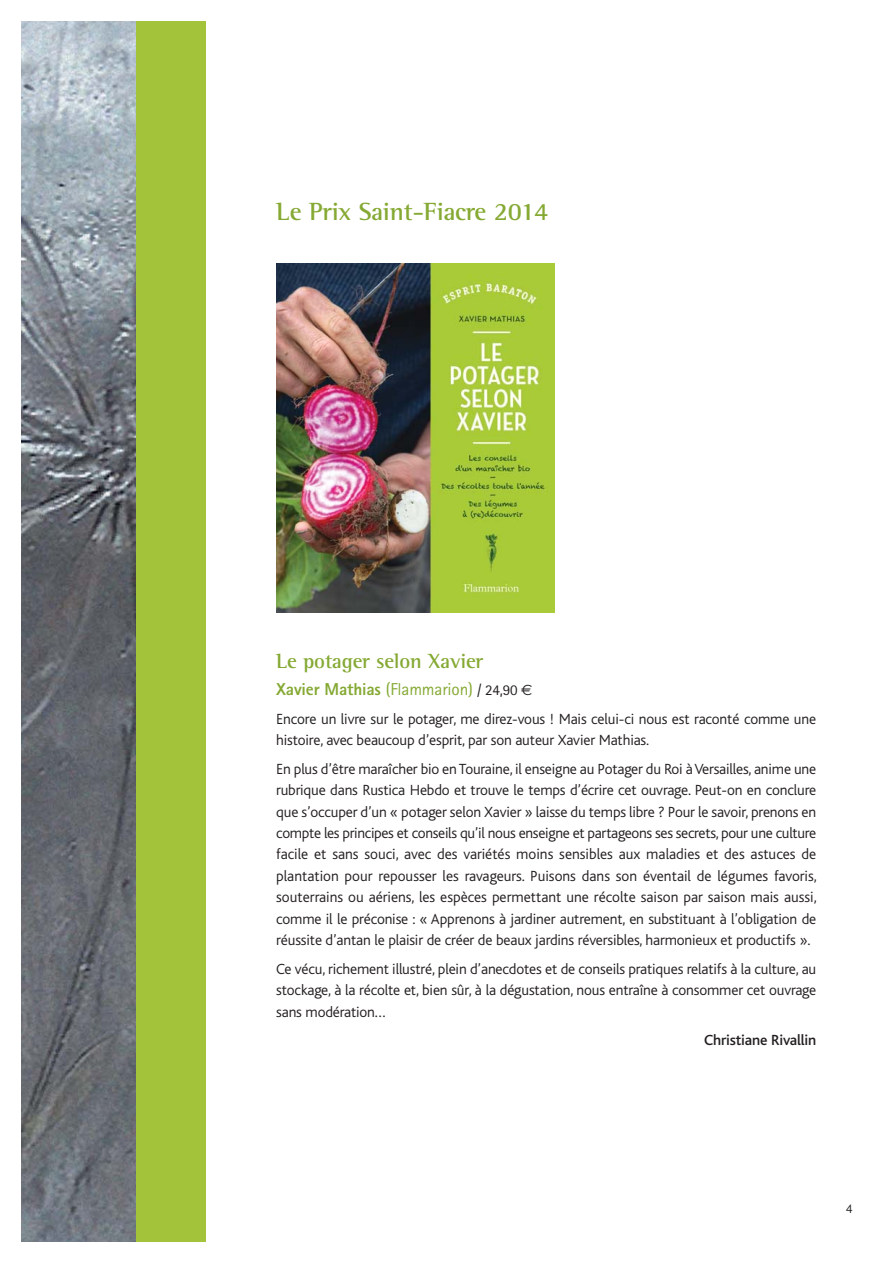
<style>
.page{position:relative;width:893px;height:1263px;background:#fff}
.page>*{position:absolute;margin:0;border:0;box-sizing:border-box;transform-origin:0 0}
.t1{font:700 25.5px "Rotis Semi Serif Std";letter-spacing:-.01em;color:#85a933}
.t2{font:700 21px "Rotis Semi Serif Std";letter-spacing:-.01em;color:#85a933}
.t3{font:800 17.25px "Rotis Sans Serif Std";letter-spacing:-.01em;color:#85a933}
.t4{font:300 15.3px/21.3px "Bliss";letter-spacing:-.01em;color:#231f20;text-align:justify}
.t5{font:500 15.3px "Bliss";letter-spacing:-.01em;color:#231f20}
.t6{font:300 12.75px "Bliss";color:#231f20}
.s1{font-weight:400}
.s2{font-weight:400;font-size:15px;color:#231f20}
.s3{font-family:"Euro Sans";font-weight:400;font-size:15px;color:#231f20}
</style>
<div class="page">
<img style="left:21px;top:21px;width:115px;height:1221px">
<div style="left:136px;top:21px;width:69px;height:1221px;background:#a2c33a"></div>
<img style="left:276px;top:264px;width:278px;height:349px">
<h1 class="t1" style="left:276px;top:202px;width:274px">Le Prix Saint-Fiacre 2014</h1>
<h2 class="t2" style="left:276px;top:654px;width:209px">Le potager selon Xavier</h2>
<p class="t3" style="left:276px;top:683px;width:258px">Xavier Mathias <span class="s1">(Flammarion)</span> <span class="s2">/ 24,90</span> <span class="s3">€</span></p>
<p class="t4" style="left:276px;top:710px;width:542px">Encore un livre sur le potager, me direz-vous ! Mais celui-ci nous est raconté comme une histoire, avec beaucoup d’esprit, par son auteur Xavier Mathias.</p>
<p class="t4" style="left:276px;top:760px;width:542px">En plus d’être maraîcher bio en Touraine, il enseigne au Potager du Roi à Versailles, anime une rubrique dans Rustica Hebdo et trouve le temps d’écrire cet ouvrage. Peut-on en conclure que s’occuper d’un « potager selon Xavier » laisse du temps libre ? Pour le savoir, prenons en compte les principes et conseils qu’il nous enseigne et partageons ses secrets, pour une culture facile et sans souci, avec des variétés moins sensibles aux maladies et des astuces de plantation pour repousser les ravageurs. Puisons dans son éventail de légumes favoris, souterrains ou aériens, les espèces permettant une récolte saison par saison mais aussi, comme il le préconise : « Apprenons à jardiner autrement, en substituant à l’obligation de réussite d’antan le plaisir de créer de beaux jardins réversibles, harmonieux et productifs ».</p>
<p class="t4" style="left:276px;top:960px;width:542px">Ce vécu, richement illustré, plein d’anecdotes et de conseils pratiques relatifs à la culture, au stockage, à la récolte et, bien sûr, à la dégustation, nous entraîne à consommer cet ouvrage sans modération…</p>
<p class="t5" style="left:704px;top:1035px;width:114px">Christiane Rivallin</p>
<p class="t6" style="left:846px;top:1204px;width:8px">4</p>
</div>
